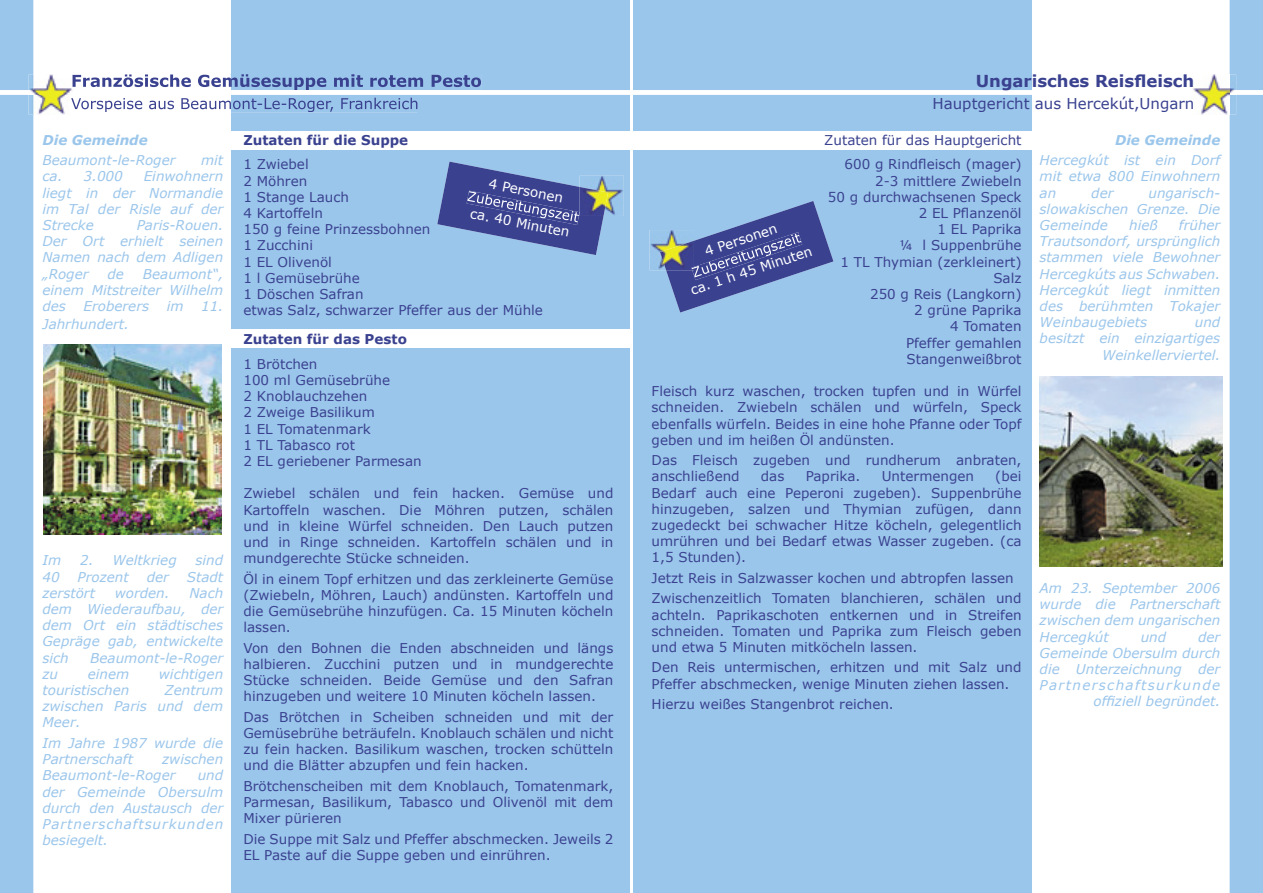
<style>
.page{position:relative;width:1263px;height:893px;background:#fff}
.page>*{position:absolute;margin:0;border:0;box-sizing:border-box;transform-origin:0 0}
.t1{font:700 16.5px "Verdana";color:#3a4290}
.t2{font:15px "Verdana";color:#3a4290}
.t3{font:13.5px/16.2px "Verdana";color:#3a4290;text-align:justify}
.t4{font:italic 13.5px/16.2px "Verdana";color:#9bc6eb;text-align:justify}
.t5{font:13.5px "Verdana";color:#fff}
.t6{font:700 13.5px "Verdana";color:#3a4290}
.t7{font:italic 700 13.5px "Verdana";color:#9bc6eb}
</style>
<div class="page">
<div style="left:633px;top:0;width:630px;height:893px;background:#9bc6eb"></div>
<div style="left:0;top:0;width:630px;height:893px;background:#9bc6eb"></div>
<svg style="left:34px;top:0;width:197px;height:893px"></svg>
<svg style="left:231px;top:74px;width:250px;height:16px;background:#7b9bcd"></svg>
<svg style="left:231px;top:98px;width:186px;height:14px;background:#86aad7"></svg>
<svg style="left:73px;top:98px;width:158px;height:14px"></svg>
<img style="left:44px;top:344px;width:177px;height:191px">
<div style="left:223px;top:132px;width:831px;height:18px;background:#fff"></div>
<div style="left:225px;top:330px;width:406px;height:18px;background:#fff"></div>
<div style="left:1236px;top:90px;width:27px;height:5px;background:#fff"></div>
<div style="left:73px;top:90px;width:959px;height:5px;background:#fff"></div>
<div style="left:0;top:90px;width:28px;height:5px;background:#fff"></div>
<img style="left:603px;top:176px;width:21px;height:40px">
<img style="left:603px;top:187px;width:5px;height:29px">
<svg style="left:437px;top:162px;width:166px;height:93px;background:#6174af"></svg>
<svg style="left:1032px;top:0;width:197px;height:893px"></svg>
<img style="left:28px;top:74px;width:45px;height:41px">
<svg style="left:73px;top:74px;width:158px;height:16px"></svg>
<svg style="left:71px;top:98px;width:2px;height:14px"></svg>
<img style="left:28px;top:90px;width:45px;height:5px">
<img style="left:1192px;top:74px;width:44px;height:41px">
<svg style="left:1229px;top:90px;width:7px;height:5px"></svg>
<img style="left:1040px;top:377px;width:182px;height:189px">
<img style="left:649px;top:230px;width:17px;height:40px">
<img style="left:660px;top:241px;width:6px;height:29px">
<svg style="left:666px;top:201px;width:167px;height:112px;background:#6c83b9"></svg>
<p class="t7" style="left:43px;top:131px;width:107px">Die Gemeinde</p>
<p class="t4" style="left:43px;top:152px;width:134px">Beaumont-le-Roger</p>
<p class="t4" style="left:201px;top:152px;width:24px">mit</p>
<p class="t4" style="left:43px;top:168px;width:82px">ca. 3.000</p>
<p class="t4" style="left:43px;top:168px;width:182px;text-indent:101px">Einwohnern liegt in der Normandie im Tal der Risle auf der Strecke</p>
<p class="t4" style="left:43px;top:216px;width:182px;text-indent:94px">Paris-Rouen.<br>Der Ort erhielt seinen Namen nach dem Adligen „Roger</p>
<p class="t4" style="left:43px;top:265px;width:182px;text-indent:100px">Beaumont“, einem Mitstreiter Wilhelm des</p>
<p class="t4" style="left:108px;top:265px;width:18px">de</p>
<p class="t4" style="left:84px;top:297px;width:67px">Eroberers</p>
<p class="t4" style="left:167px;top:297px;width:18px">im</p>
<p class="t4" style="left:201px;top:297px;width:24px">11.</p>
<p class="t4" style="left:43px;top:315px;width:88px">Jahrhundert.</p>
<p class="t4" style="left:43px;top:552px;width:20px">Im</p>
<p class="t4" style="left:80px;top:552px;width:98px">2. Weltkrieg</p>
<p class="t4" style="left:196px;top:552px;width:29px">sind</p>
<p class="t4" style="left:43px;top:568px;width:19px">40</p>
<p class="t4" style="left:78px;top:568px;width:53px">Prozent</p>
<p class="t4" style="left:147px;top:568px;width:24px">der</p>
<p class="t4" style="left:187px;top:568px;width:38px">Stadt</p>
<p class="t4" style="left:43px;top:584px;width:54px">zerstört</p>
<p class="t4" style="left:115px;top:584px;width:56px">worden.</p>
<p class="t4" style="left:43px;top:584px;width:182px;text-indent:147px">Nach dem Wiederaufbau, der dem Ort ein städtisches Gepräge gab, entwickelte sich</p>
<p class="t4" style="left:90px;top:649px;width:134px">Beaumont-le-Roger</p>
<p class="t4" style="left:43px;top:665px;width:17px">zu</p>
<p class="t4" style="left:88px;top:665px;width:43px">einem</p>
<p class="t4" style="left:159px;top:665px;width:66px">wichtigen</p>
<p class="t4" style="left:43px;top:682px;width:88px">touristischen</p>
<p class="t4" style="left:43px;top:682px;width:182px;text-indent:122px">Zentrum zwischen Paris und dem Meer.</p>
<p class="t4" style="left:43px;top:734px;width:182px">Im Jahre 1987 wurde die<br>Partnerschaft</p>
<p class="t4" style="left:43px;top:751px;width:182px;text-indent:120px">zwischen<br>Beaumont-le-Roger</p>
<p class="t4" style="left:43px;top:767px;width:182px;text-indent:155px">und der Gemeinde Obersulm durch den Austausch der Partnerschaftsurkunden besiegelt.</p>
<p class="t6" style="left:243px;top:131px;width:166px">Zutaten für die Suppe</p>
<p class="t3" style="left:243px;top:156px;width:301px;text-align:left">1 Zwiebel<br>2 Möhren<br>1 Stange Lauch<br>4 Kartoffeln<br>150 g feine Prinzessbohnen<br>1 Zucchini<br>1 EL Olivenöl<br>1 l Gemüsebrühe<br>1 Döschen Safran<br>etwas Salz, schwarzer Pfeffer aus der Mühle</p>
<p class="t6" style="left:243px;top:331px;width:165px">Zutaten für das Pesto</p>
<p class="t3" style="left:243px;top:355px;width:180px;text-align:left">1 Brötchen<br>100 ml Gemüsebrühe<br>2 Knoblauchzehen<br>2 Zweige Basilikum<br>1 EL Tomatenmark<br>1 TL Tabasco rot<br>2 EL geriebener Parmesan</p>
<p class="t3" style="left:243px;top:485px;width:371px">Zwiebel schälen und fein hacken. Gemüse und Kartoffeln waschen. Die Möhren putzen, schälen und in kleine Würfel schneiden. Den Lauch putzen und in Ringe schneiden. Kartoffeln schälen und in mundgerechte Stücke schneiden.</p>
<p class="t3" style="left:243px;top:570px;width:371px">Öl in einem Topf erhitzen und das zerkleinerte Gemüse (Zwiebeln, Möhren, Lauch) andünsten. Kartoffeln und die Gemüsebrühe hinzufügen. Ca. 15 Minuten köcheln lassen.</p>
<p class="t3" style="left:243px;top:639px;width:371px">Von den Bohnen die Enden abschneiden und längs halbieren. Zucchini putzen und in mundgerechte Stücke schneiden. Beide Gemüse und den Safran hinzugeben und weitere 10 Minuten köcheln lassen.</p>
<p class="t3" style="left:243px;top:708px;width:371px">Das Brötchen in Scheiben schneiden und mit der Gemüsebrühe beträufeln. Knoblauch schälen und nicht zu fein hacken. Basilikum waschen, trocken schütteln und die Blätter abzupfen und fein hacken.</p>
<p class="t3" style="left:243px;top:777px;width:371px">Brötchenscheiben mit dem Knoblauch, Tomatenmark, Parmesan, Basilikum, Tabasco und Olivenöl mit dem Mixer pürieren</p>
<p class="t3" style="left:243px;top:830px;width:371px">Die Suppe mit Salz und Pfeffer abschmecken. Jeweils 2<br>EL Paste auf die Suppe geben und einrühren.</p>
<p class="t5" style="left:491px;top:175px;width:77px;rotate:11deg">4 Personen</p>
<p class="t5" style="left:472px;top:204px;width:102px;rotate:11deg">ca. 40 Minuten</p>
<p class="t1" style="left:976px;top:70px;width:220px">Ungarisches Reisfleisch</p>
<p class="t2" style="left:932px;top:94px;width:263px">Hauptgericht aus Hercekút,Ungarn</p>
<p class="t7" style="left:1115px;top:131px;width:107px">Die Gemeinde</p>
<p class="t4" style="left:1039px;top:152px;width:182px">Hercegkút ist ein Dorf mit etwa 800 Einwohnern an</p>
<p class="t3" style="left:824px;top:127px;width:199px;line-height:24.8px;text-align:right">Zutaten für das Hauptgericht<br>600 g Rindfleisch (mager)</p>
<p class="t3" style="left:828px;top:172px;width:195px;text-align:right">2-3 mittlere Zwiebeln<br>50 g durchwachsenen Speck<br>2 EL Pflanzenöl<br>1 EL Paprika<br>1⁄4 l Suppenbrühe<br>1 TL Thymian (zerkleinert)<br>Salz<br>250 g Reis (Langkorn)<br>2 grüne Paprika<br>4 Tomaten<br>Pfeffer gemahlen<br>Stangenweißbrot</p>
<p class="t3" style="left:652px;top:383px;width:371px">Fleisch kurz waschen, trocken tupfen und in Würfel schneiden. Zwiebeln schälen und würfeln, Speck ebenfalls würfeln. Beides in eine hohe Pfanne oder Topf geben und im heißen Öl andünsten.</p>
<p class="t3" style="left:652px;top:452px;width:371px">Das Fleisch zugeben und rundherum anbraten, anschließend</p>
<p class="t4" style="left:1039px;top:184px;width:182px;text-indent:109px">ungarisch&shy;slowakischen Grenze. Die Gemeinde</p>
<p class="t4" style="left:1091px;top:184px;width:24px">der</p>
<p class="t4" style="left:1039px;top:216px;width:182px;text-indent:139px">früher Trautsondorf, ursprünglich stammen viele Bewohner Hercegkúts aus Schwaben.<br>Hercegkút liegt inmitten des berühmten Tokajer Weinbaugebiets</p>
<p class="t4" style="left:1129px;top:216px;width:30px">hieß</p>
<p class="t5" style="left:703px;top:243px;width:77px;rotate:-18deg">4 Personen</p>
<p class="t5" style="left:688px;top:282px;width:129px;rotate:-18deg">ca. 1 h 45 Minuten</p>
<p class="t4" style="left:1039px;top:314px;width:182px;text-align:right">und<br>besitzt ein einzigartiges<br>Weinkellerviertel.</p>
<p class="t3" style="left:652px;top:468px;width:371px;text-indent:344px">(bei Bedarf auch eine Peperoni zugeben). Suppenbrühe hinzugeben, salzen und Thymian zufügen, dann zugedeckt bei schwacher Hitze köcheln, gelegentlich umrühren und bei Bedarf etwas Wasser zugeben. (ca 1,5 Stunden).</p>
<p class="t3" style="left:652px;top:567px;width:371px;line-height:20.4px">Jetzt Reis in Salzwasser kochen und abtropfen lassen<br>Zwischenzeitlich Tomaten blanchieren, schälen und</p>
<p class="t3" style="left:652px;top:606px;width:371px">achteln. Paprikaschoten entkernen und in Streifen schneiden. Tomaten und Paprika zum Fleisch geben und etwa 5 Minuten mitköcheln lassen.</p>
<p class="t3" style="left:652px;top:659px;width:371px">Den Reis untermischen, erhitzen und mit Salz und<br>Pfeffer abschmecken, wenige Minuten ziehen lassen.</p>
<p class="t3" style="left:652px;top:696px;width:244px">Hierzu weißes Stangenbrot reichen.</p>
<p class="t3" style="left:761px;top:468px;width:25px">das</p>
<p class="t3" style="left:806px;top:468px;width:56px">Paprika.</p>
<p class="t3" style="left:882px;top:468px;width:94px">Untermengen</p>
<p class="t4" style="left:1039px;top:580px;width:182px">Am 23. September 2006 wurde die Partnerschaft zwischen dem ungarischen Hercegkút</p>
<p class="t4" style="left:1039px;top:628px;width:182px;text-align:right">der<br>Gemeinde Obersulm durch die Unterzeichnung der<br>Partnerschaftsurkunde offiziell begründet.</p>
<p class="t4" style="left:1141px;top:628px;width:27px">und</p>
</div>
